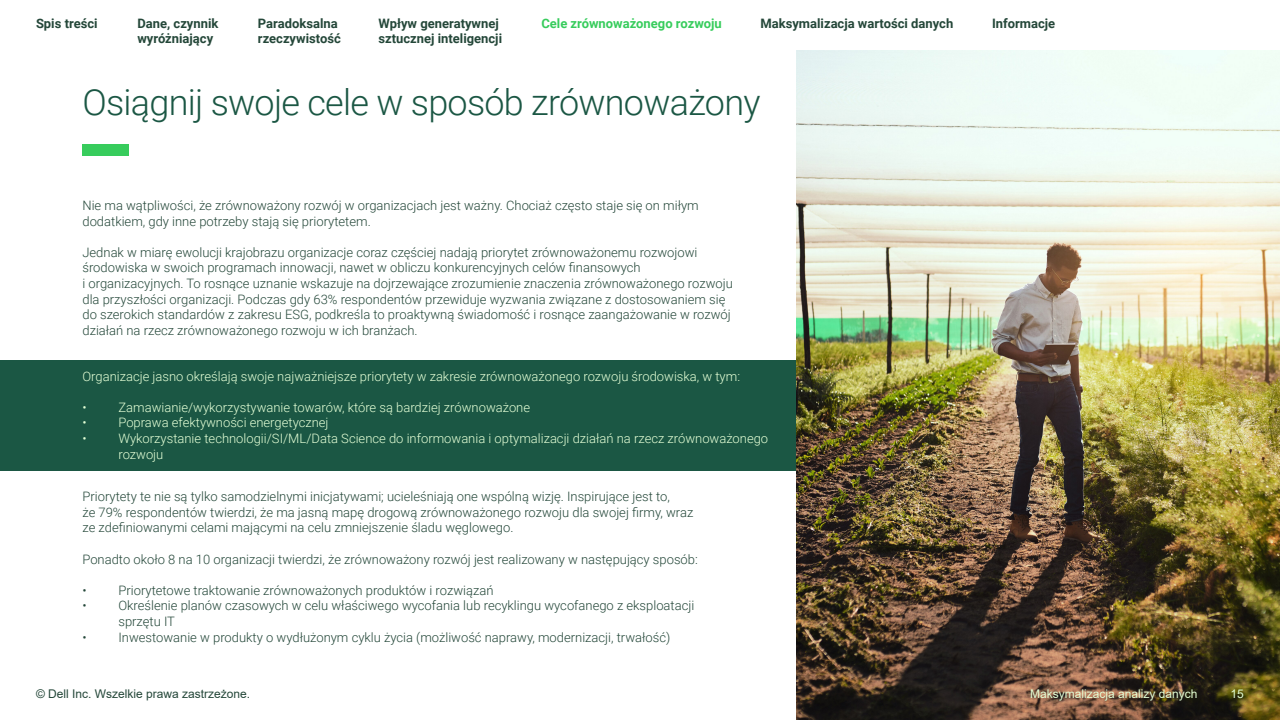
<style>
.page{position:relative;width:1280px;height:720px;background:#fff}
.page>*{position:absolute;margin:0;border:0;box-sizing:border-box;transform-origin:0 0}
.t1{font:300 36px "Roboto";letter-spacing:-.02em;color:#1b5744}
.t2{font:300 13px/15.6px "Roboto";color:#244739}
.t3{font:300 13px/15.6px "Roboto";color:#e4ffd6}
.t4{font:700 13px/15.6px "Roboto";color:#244739}
.t5{font:700 13px "Roboto";color:#37cc5c}
.t6{font:12px "Arial";color:#244739}
.t7{font:12px "Arial";color:#e4ffd6}
</style>
<div class="page">
<div style="left:0;top:360px;width:1032px;height:111px;background:#1b5744"></div>
<img style="left:796px;top:50px;width:484px;height:670px">
<div style="left:82px;top:144px;width:47px;height:11px;background:#37cc5c"></div>
<p class="t4" style="left:36px;top:15px;width:63px">Spis treści</p>
<p class="t4" style="left:137px;top:15px;width:83px">Dane, czynnik wyróżniający</p>
<p class="t4" style="left:258px;top:15px;width:84px">Paradoksalna rzeczywistość</p>
<p class="t4" style="left:378px;top:15px;width:125px">Wpływ generatywnej sztucznej inteligencji</p>
<p class="t5" style="left:541px;top:14px;width:182px">Cele zrównoważonego rozwoju</p>
<p class="t4" style="left:760px;top:15px;width:194px">Maksymalizacja wartości danych</p>
<p class="t4" style="left:992px;top:15px;width:65px">Informacje</p>
<p class="t1" style="left:82px;top:77px;width:680px">Osiągnij swoje cele w sposób zrównoważony</p>
<p class="t2" style="left:82px;top:197px;width:618px">Nie ma wątpliwości, że zrównoważony rozwój w organizacjach jest ważny. Chociaż często staje się on miłym dodatkiem, gdy inne potrzeby stają się priorytetem.</p>
<p class="t2" style="left:82px;top:244px;width:652px">Jednak w miarę ewolucji krajobrazu organizacje coraz częściej nadają priorytet zrównoważonemu rozwojowi środowiska w swoich programach innowacji, nawet w obliczu konkurencyjnych celów finansowych<br>i organizacyjnych. To rosnące uznanie wskazuje na dojrzewające zrozumienie znaczenia zrównoważonego rozwoju dla przyszłości organizacji. Podczas gdy 63% respondentów przewiduje wyzwania związane z dostosowaniem się do szerokich standardów z zakresu ESG, podkreśla to proaktywną świadomość i rosnące zaangażowanie w rozwój działań na rzecz zrównoważonego rozwoju w ich branżach.</p>
<p class="t3" style="left:82px;top:368px;width:659px">Organizacje jasno określają swoje najważniejsze priorytety w zakresie zrównoważonego rozwoju środowiska, w tym:</p>
<p class="t3" style="left:82px;top:399px;width:6px">•</p>
<p class="t3" style="left:118px;top:399px;width:413px">Zamawianie/wykorzystywanie towarów, które są bardziej zrównoważone</p>
<p class="t3" style="left:82px;top:414px;width:6px">•</p>
<p class="t3" style="left:118px;top:414px;width:212px">Poprawa efektywności energetycznej</p>
<p class="t3" style="left:82px;top:430px;width:6px">•</p>
<p class="t3" style="left:118px;top:430px;width:651px">Wykorzystanie technologii/SI/ML/Data Science do informowania i optymalizacji działań na rzecz zrównoważonego rozwoju</p>
<p class="t2" style="left:82px;top:488px;width:612px">Priorytety te nie są tylko samodzielnymi inicjatywami; ucieleśniają one wspólną wizję. Inspirujące jest to,<br>że 79% respondentów twierdzi, że ma jasną mapę drogową zrównoważonego rozwoju dla swojej firmy, wraz ze zdefiniowanymi celami mającymi na celu zmniejszenie śladu węglowego.</p>
<p class="t2" style="left:82px;top:551px;width:617px">Ponadto około 8 na 10 organizacji twierdzi, że zrównoważony rozwój jest realizowany w następujący sposób:</p>
<p class="t2" style="left:82px;top:582px;width:6px">•</p>
<p class="t2" style="left:118px;top:582px;width:377px">Priorytetowe traktowanie zrównoważonych produktów i rozwiązań</p>
<p class="t2" style="left:82px;top:598px;width:6px">•</p>
<p class="t2" style="left:118px;top:598px;width:577px">Określenie planów czasowych w celu właściwego wycofania lub recyklingu wycofanego z eksploatacji sprzętu IT</p>
<p class="t2" style="left:82px;top:629px;width:6px">•</p>
<p class="t2" style="left:118px;top:629px;width:553px">Inwestowanie w produkty o wydłużonym cyklu życia (możliwość naprawy, modernizacji, trwałość)</p>
<p class="t6" style="left:36px;top:685px;width:216px">© Dell Inc. Wszelkie prawa zastrzeżone.</p>
<p class="t7" style="left:1030px;top:685px;width:169px">Maksymalizacja analizy danych</p>
<p class="t7" style="left:1231px;top:685px;width:15px">15</p>
</div>
